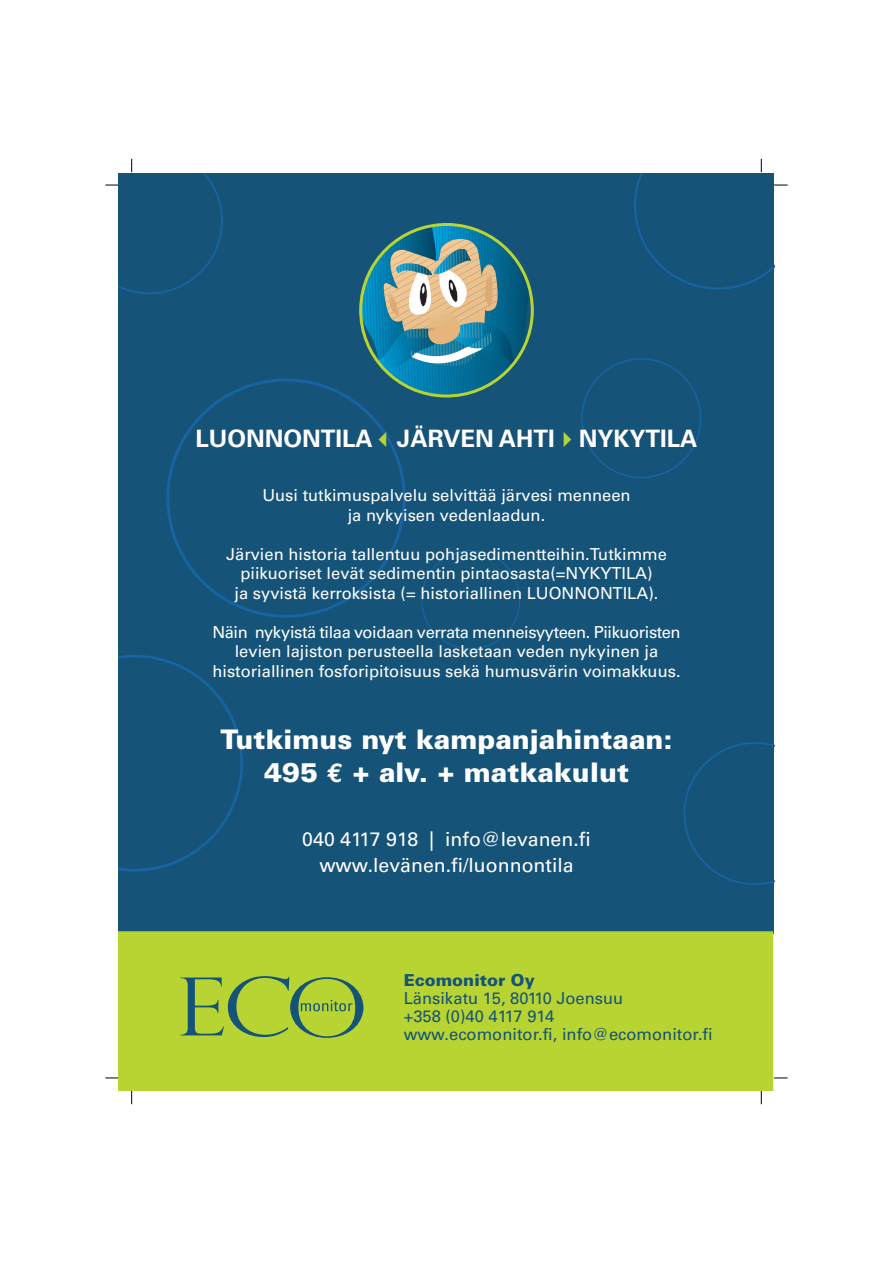
<style>
.page{position:relative;width:893px;height:1263px;background:#fff}
.page>*{position:absolute;margin:0;border:0;box-sizing:border-box;transform-origin:0 0}
.t1{font:900 27px/33px "Univers";color:#fff;text-align:center}
.t2{font:700 24px "Univers";color:#fff}
.t3{font:19.5px/25.5px "Univers";color:#fff;text-align:center}
.t4{font:16.5px/19.5px "Univers";color:#fff;text-align:center}
.t5{font:16.5px/18px "Univers";color:#165378}
.t6{font:900 16.5px "Univers";color:#165378}
.s1{font-family:"Euro Mono";font-weight:700}
</style>
<div class="page">
<svg style="left:105px;top:1078px;width:14px;height:1px"></svg>
<svg style="left:131px;top:1091px;width:1px;height:13px"></svg>
<svg style="left:774px;top:1078px;width:13px;height:1px"></svg>
<svg style="left:761px;top:1091px;width:1px;height:13px"></svg>
<div style="left:119px;top:173px;width:655px;height:761px;background:#165378"></div>
<svg style="left:105px;top:159px;width:118px;height:135px"></svg>
<svg style="left:634px;top:159px;width:153px;height:131px"></svg>
<svg style="left:119px;top:655px;width:124px;height:217px"></svg>
<svg style="left:683px;top:742px;width:91px;height:143px"></svg>
<div style="left:581px;top:358px;width:120px;height:120px;border:2px solid #1863a1;border-radius:50%"></div>
<div style="left:119px;top:931px;width:654px;height:160px;background:#b8d432"></div>
<svg style="left:180px;top:967px;width:183px;height:81px;background:#9fc03c"></svg>
<svg style="left:359px;top:223px;width:174px;height:175px"></svg>
<svg style="left:382px;top:432px;width:4px;height:5px"></svg>
<h2 class="t2" style="left:195px;top:430px;width:503px">LUONNONTILA JÄRVEN AHTI NYKYTILA</h2>
<p class="t4" style="left:262px;top:487px;width:370px">Uusi tutkimuspalvelu selvittää järvesi menneen ja nykyisen vedenlaadun.</p>
<p class="t4" style="left:226px;top:546px;width:442px">Järvien historia tallentuu pohjasedimentteihin.Tutkimme piikuoriset levät sedimentin pintaosasta(=NYKYTILA)<br>ja syvistä kerroksista (= historiallinen LUONNONTILA).</p>
<p class="t4" style="left:212px;top:624px;width:470px">Näin nykyistä tilaa voidaan verrata menneisyyteen. Piikuoristen levien lajiston perusteella lasketaan veden nykyinen ja historiallinen fosforipitoisuus sekä humusvärin voimakkuus.</p>
<h1 class="t1" style="left:220px;top:725px;width:453px">Tutkimus nyt kampanjahintaan:<br>495 <span class="s1">€</span> + alv. + matkakulut</h1>
<p class="t3" style="left:302px;top:828px;width:290px">040 4117 918 | info@levanen.fi www.levänen.fi/luonnontila</p>
<p class="t6" style="left:403px;top:974px;width:133px">Ecomonitor Oy</p>
<p class="t5" style="left:403px;top:990px;width:310px">Länsikatu 15, 80110 Joensuu<br>+358 (0)40 4117 914<br>www.ecomonitor.fi, info@ecomonitor.fi</p>
</div>
